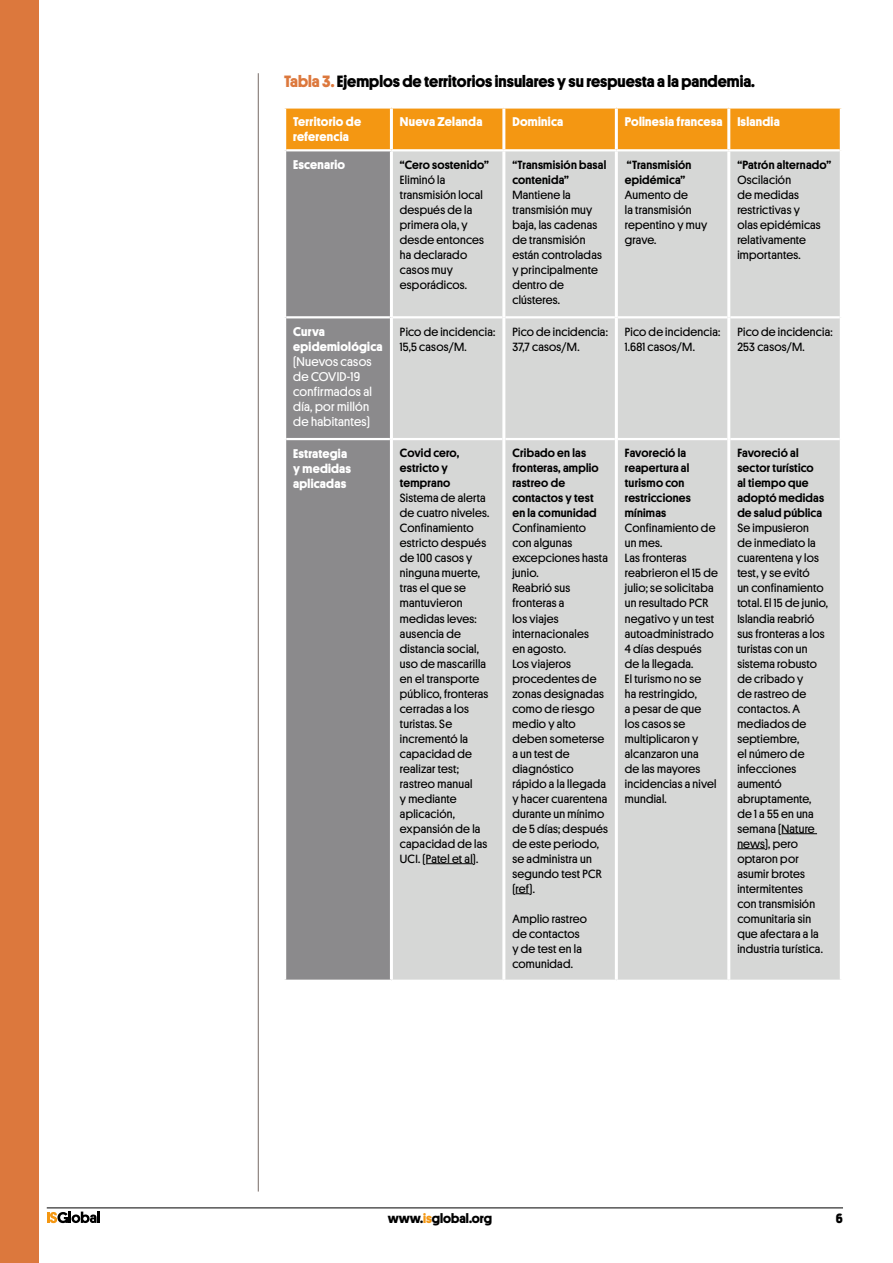
<style>
.page{position:relative;width:893px;height:1263px;background:#fff}
.page>*{position:absolute;margin:0;border:0;box-sizing:border-box;transform-origin:0 0}
.text_base{font:700 16.5px "Platform";color:#000}
.t1{font:700 13.5px "Platform";color:#000}
.t2{font:700 12.75px/15px "Platform";letter-spacing:.02em;color:#fff}
.t3{font:12.75px/15px "Platform";letter-spacing:.02em;color:#fff}
.t4{font:12px/15px "Platform";letter-spacing:.02em;color:#000}
.t5{font:500 12px/15px "Platform";letter-spacing:.02em;color:#000}
.s1{color:#dc783d}
.s2{font-weight:700}
.s3{color:#f49712}
</style>
<div class="page">
<svg style="left:47px;top:1211px;width:53px;height:12px"></svg>
<hr style="left:47px;top:1207px;width:796px;height:1px;background:#000">
<div style="left:286px;top:109px;width:554px;height:40px;background:#f49712"></div>
<div style="left:286px;top:151px;width:104px;height:829px;background:#8b8a8c"></div>
<div style="left:393px;top:151px;width:447px;height:829px;background:#d6d7d6"></div>
<hr style="left:390px;top:109px;width:3px;height:40px;background:#fff">
<hr style="left:502px;top:109px;width:3px;height:40px;background:#fff">
<hr style="left:615px;top:109px;width:3px;height:40px;background:#fff">
<hr style="left:727px;top:109px;width:3px;height:40px;background:#fff">
<hr style="left:286px;top:316px;width:104px;height:2px;background:#fff">
<hr style="left:393px;top:316px;width:109px;height:2px;background:#fff">
<hr style="left:505px;top:316px;width:110px;height:2px;background:#fff">
<hr style="left:618px;top:316px;width:109px;height:2px;background:#fff">
<hr style="left:730px;top:316px;width:110px;height:2px;background:#fff">
<hr style="left:286px;top:438px;width:104px;height:2px;background:#fff">
<hr style="left:393px;top:438px;width:109px;height:2px;background:#fff">
<hr style="left:505px;top:438px;width:110px;height:2px;background:#fff">
<hr style="left:618px;top:438px;width:109px;height:2px;background:#fff">
<hr style="left:730px;top:438px;width:110px;height:2px;background:#fff">
<hr style="left:502px;top:151px;width:3px;height:166px;background:#fff">
<hr style="left:615px;top:151px;width:3px;height:166px;background:#fff">
<hr style="left:727px;top:151px;width:3px;height:166px;background:#fff">
<hr style="left:502px;top:317px;width:3px;height:122px;background:#fff">
<hr style="left:615px;top:317px;width:3px;height:122px;background:#fff">
<hr style="left:727px;top:317px;width:3px;height:122px;background:#fff">
<hr style="left:502px;top:439px;width:3px;height:541px;background:#fff">
<hr style="left:615px;top:439px;width:3px;height:541px;background:#fff">
<hr style="left:727px;top:439px;width:3px;height:541px;background:#fff">
<hr style="left:426px;top:863px;width:47px;height:1px;background:#000">
<svg style="left:516px;top:893px;width:13px;height:1px"></svg>
<hr style="left:781px;top:833px;width:36px;height:1px;background:#000">
<svg style="left:737px;top:848px;width:28px;height:1px"></svg>
<div style="left:0;top:0;width:38px;height:1263px;background:#dc783d"></div>
<hr style="left:258px;top:73px;width:1px;height:1118px;background:#867b77">
<p class="text_base" style="left:284px;top:69px;width:472px"><span class="s1">Tabla 3.</span> Ejemplos de territorios insulares y su respuesta a la pandemia.</p>
<p class="t2" style="left:293px;top:114px;width:69px">Territorio de referencia</p>
<p class="t2" style="left:400px;top:114px;width:84px">Nueva Zelanda</p>
<p class="t2" style="left:512px;top:114px;width:52px">Dominica</p>
<p class="t2" style="left:625px;top:114px;width:99px">Polinesia francesa</p>
<p class="t2" style="left:737px;top:114px;width:44px">Islandia</p>
<p class="t2" style="left:293px;top:157px;width:53px">Escenario</p>
<p class="t5" style="left:400px;top:156px;width:90px">“Cero sostenido”</p>
<p class="t4" style="left:400px;top:171px;width:86px">Eliminó la transmisión local después de la primera ola, y desde entonces ha declarado casos muy esporádicos.</p>
<p class="t5" style="left:512px;top:156px;width:95px">“Transmisión basal contenida”</p>
<p class="t4" style="left:512px;top:186px;width:91px">Mantiene la transmisión muy baja, las cadenas de transmisión están controladas y principalmente dentro de clústeres.</p>
<p class="t5" style="left:737px;top:156px;width:95px">“Patrón alternado”</p>
<p class="t4" style="left:737px;top:171px;width:85px">Oscilación<br>de medidas restrictivas y olas epidémicas relativamente importantes.</p>
<p class="t5" style="left:625px;top:156px;width:68px">“Transmisión epidémica”</p>
<p class="t4" style="left:625px;top:186px;width:84px">Aumento de<br>la transmisión repentino y muy grave.</p>
<p class="t3" style="left:293px;top:324px;width:91px"><span class="s2">Curva epidemiológica </span>(Nuevos casos de COVID-19 confirmados al día, por millón de habitantes)</p>
<p class="t4" style="left:400px;top:323px;width:97px">Pico de incidencia:<br>15,5 casos/M.</p>
<p class="t4" style="left:512px;top:323px;width:97px">Pico de incidencia:<br>37,7 casos/M.</p>
<p class="t4" style="left:625px;top:323px;width:97px">Pico de incidencia:<br>1.681 casos/M.</p>
<p class="t4" style="left:737px;top:323px;width:97px">Pico de incidencia:<br>253 casos/M.</p>
<p class="t2" style="left:293px;top:445px;width:59px">Estrategia y medidas aplicadas</p>
<p class="t5" style="left:400px;top:445px;width:61px">Covid cero, estricto y temprano</p>
<p class="t4" style="left:400px;top:490px;width:91px">Sistema de alerta de cuatro niveles.</p>
<p class="t4" style="left:400px;top:520px;width:90px">Confinamiento estricto después de 100 casos y ninguna muerte, tras el que se mantuvieron medidas leves: ausencia de distancia social, uso de mascarilla en el transporte público, fronteras cerradas a los turistas. Se incrementó la capacidad de realizar test; rastreo manual<br>y mediante aplicación, expansión de la capacidad de las<br>UCI. (Patel et al).</p>
<p class="t5" style="left:512px;top:445px;width:88px">Cribado en las fronteras, amplio rastreo de contactos y test en la comunidad</p>
<p class="t4" style="left:512px;top:520px;width:97px">Confinamiento con algunas excepciones hasta junio.</p>
<p class="t4" style="left:512px;top:580px;width:97px">Reabrió sus fronteras a<br>los viajes internacionales<br>en agosto.<br>Los viajeros procedentes de zonas designadas como de riesgo medio y alto deben someterse a un test de diagnóstico rápido a la llegada y hacer cuarentena durante un mínimo de 5 días; después de este periodo, se administra un segundo test PCR (ref).</p>
<p class="t4" style="left:512px;top:910px;width:76px">Amplio rastreo de contactos y de test en la comunidad.</p>
<p class="t5" style="left:625px;top:445px;width:68px">Favoreció la reapertura al turismo con restricciones mínimas</p>
<p class="t4" style="left:625px;top:520px;width:92px">Confinamiento de un mes.</p>
<p class="t4" style="left:625px;top:550px;width:95px">Las fronteras reabrieron el 15 de julio; se solicitaba un resultado PCR negativo y un test autoadministrado<br>4 días después de la llegada.<br>El turismo no se<br>ha restringido,<br>a pesar de que los casos se multiplicaron y alcanzaron una<br>de las mayores incidencias a nivel mundial.</p>
<p class="t5" style="left:737px;top:445px;width:88px">Favoreció al sector turístico al tiempo que adoptó medidas de salud pública</p>
<p class="t4" style="left:737px;top:520px;width:92px">Se impusieron<br>de inmediato la cuarentena y los test, y se evitó<br>un confinamiento total. El 15 de junio,<br>Islandia reabrió sus fronteras a los turistas con un sistema robusto de cribado y<br>de rastreo de contactos. A mediados de septiembre,<br>el número de infecciones aumentó abruptamente, de1a55enuna semana (Nature news), pero optaron por asumir brotes intermitentes<br>con transmisión comunitaria sin que afectara a la industria turística.</p>
<p class="t1" style="left:388px;top:1208px;width:106px">www.<span class="s3">is</span>global.org</p>
<p class="t1" style="left:836px;top:1208px;width:9px">6</p>
</div>
